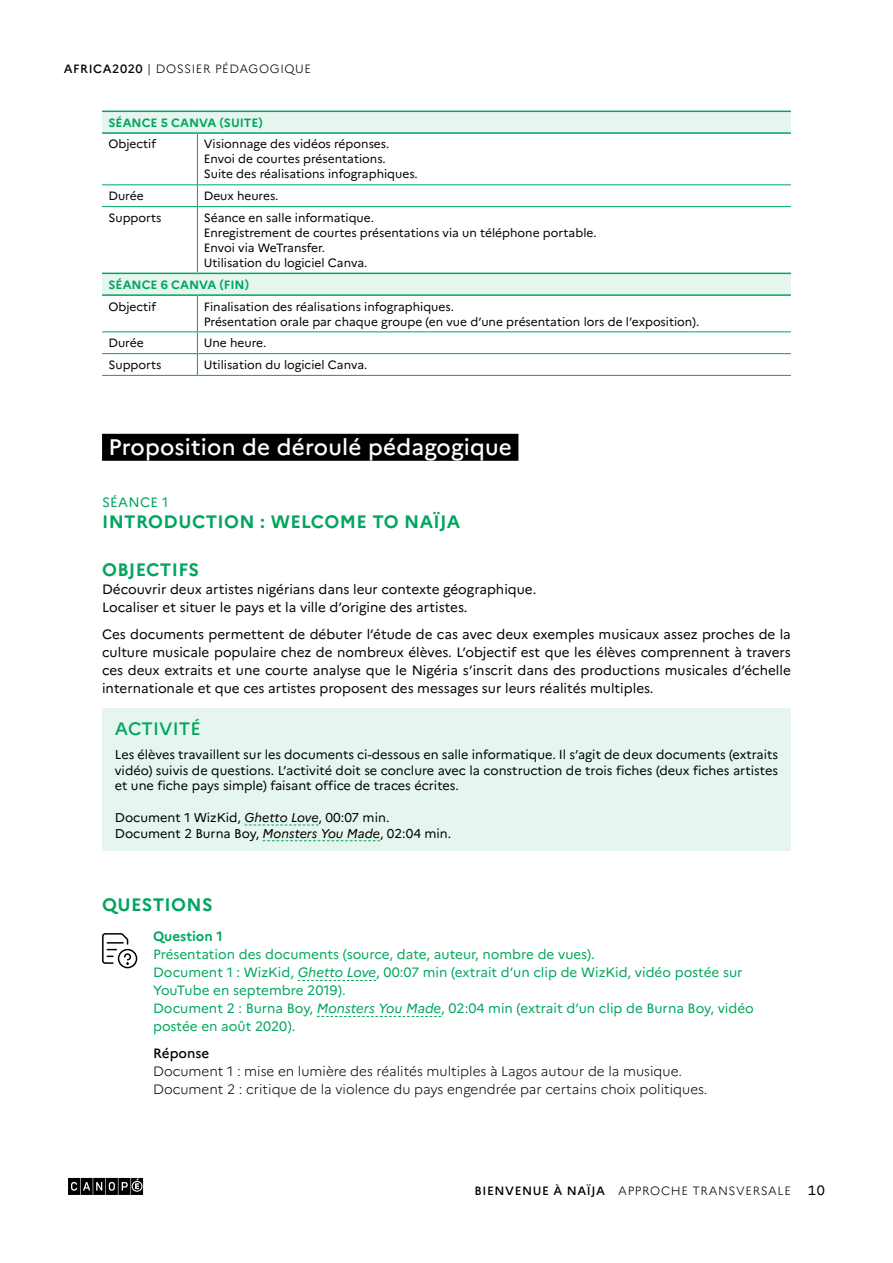
<style>
.page{position:relative;width:893px;height:1263px;background:#fff}
.page>*{position:absolute;margin:0;border:0;box-sizing:border-box;transform-origin:0 0}
.t1{font:500 22.5px "Marianne";letter-spacing:.01em;color:#fff}
.t2{font:700 18px "Marianne";letter-spacing:.02em;color:#00a65e}
.t3{font:500 18px "Marianne";letter-spacing:.01em;color:#00a65e}
.t4{font:13.5px/18px "Marianne";color:#000}
.t5{font:13.5px/18px "Marianne";color:#00a65e}
.t6{font:300 13.5px/18px "Marianne";color:#000}
.t7{font:700 13.5px "Marianne";color:#00a65e}
.t8{font:500 13.5px "Marianne";color:#000}
.t9{font:12.75px/15.8px "Marianne";color:#000;text-align:justify}
.t10{font:12px/15px "Marianne";color:#000}
.t11{font:300 12px "Marianne";letter-spacing:.05em;color:#000}
.t12{font:700 12px "Marianne";color:#00a65e}
.t13{font:500 12px "Marianne";letter-spacing:.05em;color:#000}
.s1{font-weight:500}
.s2{font-style:italic}
</style>
<div class="page">
<svg style="left:68px;top:1178px;width:75px;height:17px"></svg>
<div style="left:102px;top:434px;width:416px;height:27px;background:#000"></div>
<svg style="left:298px;top:980px;width:78px;height:1px"></svg>
<svg style="left:317px;top:1016px;width:124px;height:1px"></svg>
<svg style="left:102px;top:112px;width:689px;height:182px"></svg>
<hr style="left:197px;top:134px;width:1px;height:50px;background:#00a65e">
<hr style="left:102px;top:184px;width:95px;height:1px;background:#00a65e">
<hr style="left:197px;top:184px;width:594px;height:1px;background:#00a65e">
<svg style="left:197px;top:185px;width:1px;height:21px"></svg>
<hr style="left:102px;top:206px;width:95px;height:1px;background:#00a65e">
<hr style="left:197px;top:206px;width:594px;height:1px;background:#00a65e">
<hr style="left:197px;top:207px;width:1px;height:66px;background:#00a65e">
<hr style="left:197px;top:296px;width:1px;height:35px;background:#00a65e">
<hr style="left:102px;top:331px;width:95px;height:1px;background:#00a65e">
<hr style="left:197px;top:331px;width:594px;height:1px;background:#00a65e">
<hr style="left:102px;top:353px;width:95px;height:1px;background:#00a65e">
<hr style="left:197px;top:353px;width:594px;height:1px;background:#00a65e">
<svg style="left:197px;top:332px;width:1px;height:43px"></svg>
<hr style="left:102px;top:375px;width:95px;height:1px;background:#00a65e">
<hr style="left:197px;top:375px;width:594px;height:1px;background:#00a65e">
<hr style="left:102px;top:111px;width:95px;height:1px;background:#00a65e">
<hr style="left:197px;top:111px;width:594px;height:1px;background:#00a65e">
<hr style="left:102px;top:132px;width:95px;height:2px;background:#00a65e">
<hr style="left:197px;top:132px;width:594px;height:2px;background:#00a65e">
<hr style="left:102px;top:273px;width:95px;height:1px;background:#00a65e">
<hr style="left:197px;top:273px;width:594px;height:1px;background:#00a65e">
<hr style="left:102px;top:294px;width:95px;height:2px;background:#00a65e">
<hr style="left:197px;top:294px;width:594px;height:2px;background:#00a65e">
<div style="left:102px;top:708px;width:689px;height:142px;background:#e6f6ef"></div>
<svg style="left:245px;top:824px;width:74px;height:1px"></svg>
<svg style="left:263px;top:840px;width:117px;height:1px"></svg>
<svg style="left:102px;top:933px;width:36px;height:36px"></svg>
<p class="t11" style="left:64px;top:61px;width:249px"><span class="s1">AFRICA2020</span> | DOSSIER PÉDAGOGIQUE</p>
<p class="t12" style="left:108px;top:115px;width:156px">SÉANCE 5 CANVA (SUITE)</p>
<p class="t10" style="left:108px;top:137px;width:49px">Objectif</p>
<p class="t10" style="left:204px;top:137px;width:216px">Visionnage des vidéos réponses.<br>Envoi de courtes présentations.<br>Suite des réalisations infographiques.</p>
<p class="t10" style="left:108px;top:188px;width:37px">Durée</p>
<p class="t10" style="left:204px;top:188px;width:76px">Deux heures.</p>
<p class="t10" style="left:108px;top:210px;width:55px">Supports</p>
<p class="t10" style="left:204px;top:210px;width:394px">Séance en salle informatique.<br>Enregistrement de courtes présentations via un téléphone portable.<br>Envoi via WeTransfer.<br>Utilisation du logiciel Canva.</p>
<p class="t12" style="left:108px;top:277px;width:142px">SÉANCE 6 CANVA (FIN)</p>
<p class="t10" style="left:108px;top:299px;width:49px">Objectif</p>
<p class="t10" style="left:204px;top:299px;width:497px">Finalisation des réalisations infographiques.<br>Présentation orale par chaque groupe (en vue d’une présentation lors de l’exposition).</p>
<p class="t10" style="left:108px;top:335px;width:37px">Durée</p>
<p class="t10" style="left:204px;top:335px;width:64px">Une heure.</p>
<p class="t10" style="left:108px;top:357px;width:55px">Supports</p>
<p class="t10" style="left:204px;top:357px;width:165px">Utilisation du logiciel Canva.</p>
<h1 class="t1" style="left:108px;top:433px;width:405px">Proposition de déroulé pédagogique</h1>
<p class="t5" style="left:102px;top:493px;width:68px">SÉANCE 1</p>
<h2 class="t2" style="left:102px;top:511px;width:360px">INTRODUCTION : WELCOME TO NAÏJA</h2>
<h2 class="t2" style="left:102px;top:558px;width:98px">OBJECTIFS</h2>
<p class="t4" style="left:102px;top:580px;width:436px">Découvrir deux artistes nigérians dans leur contexte géographique.<br>Localiser et situer le pays et la ville d’origine des artistes.</p>
<p class="t4" style="left:102px;top:625px;width:690px;text-align:justify">Ces documents permettent de débuter l’étude de cas avec deux exemples musicaux assez proches de la culture musicale populaire chez de nombreux élèves. L’objectif est que les élèves comprennent à travers ces deux extraits et une courte analyse que le Nigéria s’inscrit dans des productions musicales d’échelle internationale et que ces artistes proposent des messages sur leurs réalités multiples.</p>
<h2 class="t3" style="left:115px;top:717px;width:87px">ACTIVITÉ</h2>
<p class="t9" style="left:115px;top:746px;width:665px">Les élèves travaillent sur les documents ci-dessous en salle informatique. Il s’agit de deux documents (extraits vidéo) suivis de questions. L’activité doit se conclure avec la construction de trois fiches (deux fiches artistes et une fiche pays simple) faisant office de traces écrites.</p>
<p class="t9" style="left:115px;top:809px;width:338px">Document 1 WizKid, <span class="s2">Ghetto Love</span>, 00:07 min.<br>Document 2 Burna Boy, <span class="s2">Monsters You Made</span>, 02:04 min.</p>
<h2 class="t2" style="left:102px;top:893px;width:112px">QUESTIONS</h2>
<p class="t7" style="left:153px;top:928px;width:71px">Question 1</p>
<p class="t5" style="left:153px;top:945px;width:602px">Présentation des documents (source, date, auteur, nombre de vues).<br>Document 1 : WizKid, <span class="s2">Ghetto Love</span>, 00:07 min (extrait d’un clip de WizKid, vidéo postée sur YouTube en septembre 2019).<br>Document 2 : Burna Boy, <span class="s2">Monsters You Made</span>, 02:04 min (extrait d’un clip de Burna Boy, vidéo postée en août 2020).</p>
<p class="t8" style="left:153px;top:1045px;width:58px">Réponse</p>
<p class="t6" style="left:153px;top:1062px;width:556px">Document 1 : mise en lumière des réalités multiples à Lagos autour de la musique.<br>Document 2 : critique de la violence du pays engendrée par certains choix politiques.</p>
<p class="t13" style="left:475px;top:1183px;width:130px">Bie nve nue à Naïja</p>
<p class="t11" style="left:618px;top:1183px;width:174px">Approche transversale</p>
<p class="t4" style="left:808px;top:1181px;width:18px">10</p>
</div>
